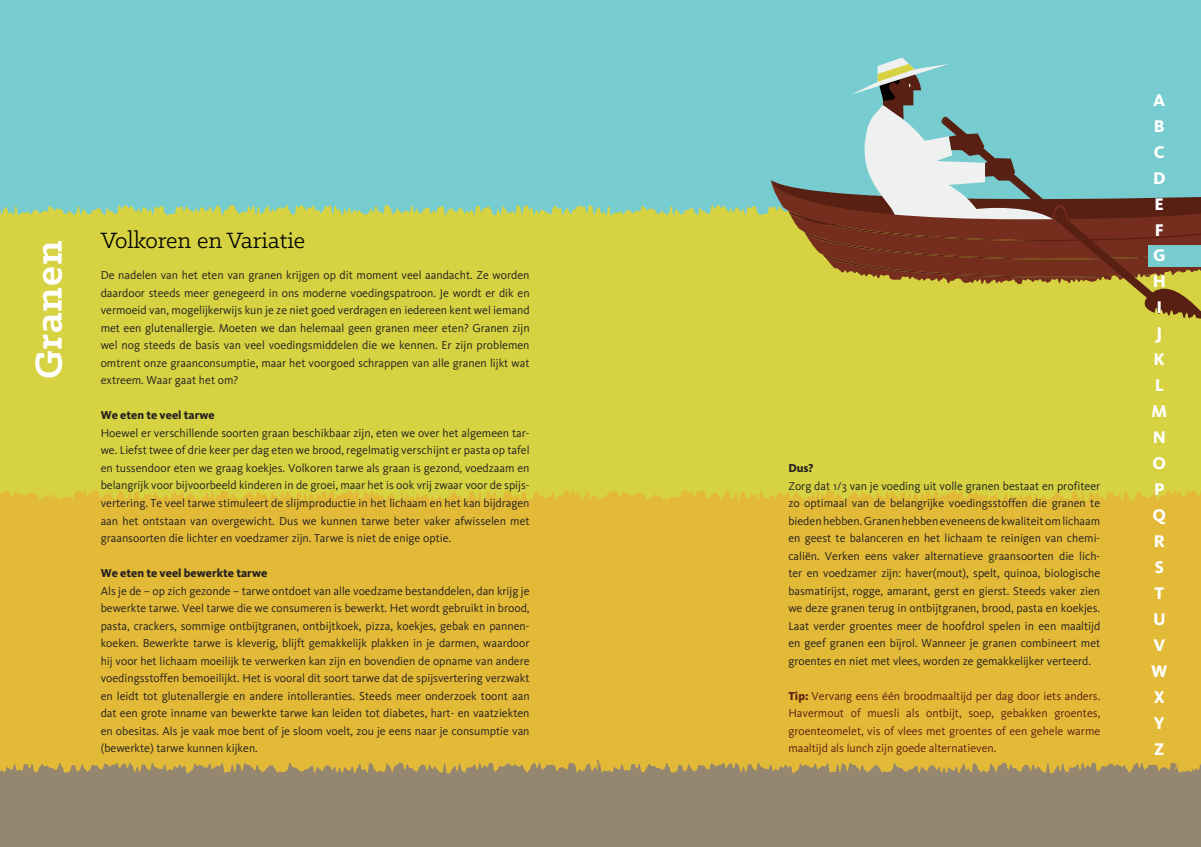
<style>
.page{position:relative;width:1201px;height:847px;background:#fff}
.page>*{position:absolute;margin:0;border:0;box-sizing:border-box;transform-origin:0 0}
.t1{font:700 42.5px "Klinic Slab";letter-spacing:.02em;color:#fff}
.t2{font:25px "Klinic Slab";color:#000001}
.t3{font:800 17.5px/25.9px "Kievit";color:#fff}
.t4{font:11.88px/17.5px "Kievit";color:#231f20;text-align:justify}
.t5{font:11.88px/17.5px "Kievit";color:#581f13;text-align:justify}
.t6{font:800 11.88px "Kievit";color:#231f20}
.s1{font-weight:800}
</style>
<div class="page">
<div style="left:0;top:759px;width:1201px;height:87px;background:#95866f"></div>
<div style="left:0;top:0;width:1201px;height:703px;background:#77ccd0"></div>
<div style="left:0;top:204px;width:761px;height:173px;background:#d6d242"></div>
<div style="left:678px;top:250px;width:83px;height:127px;background:#d6d242"></div>
<svg style="left:761px;top:57px;width:440px;height:320px"></svg>
<div style="left:0;top:377px;width:1201px;height:113px;background:#d6d242"></div>
<svg style="left:0;top:490px;width:1201px;height:17px;background:#dec13b"></svg>
<div style="left:0;top:507px;width:1201px;height:266px;background:#e3ba38"></div>
<div style="left:1148px;top:245px;width:53px;height:21px;background:#77ccd0"></div>
<h1 class="t1" style="left:21px;top:379px;width:140px;rotate:-90deg">Granen</h1>
<h2 class="t2" style="left:101px;top:224px;width:206px">Volkoren en Variatie</h2>
<p class="t4" style="left:101px;top:266px;width:430px">De nadelen van het eten van granen krijgen op dit moment veel aandacht. Ze worden daardoor steeds meer genegeerd in ons moderne voedingspatroon. Je wordt er dik en vermoeid van, mogelijkerwijs kun je ze niet goed verdragen en iedereen kent wel iemand met een glutenallergie. Moeten we dan helemaal geen granen meer eten? Granen zijn wel nog steeds de basis van veel voedingsmiddelen die we kennen. Er zijn problemen omtrent onze graanconsumptie, maar het voorgoed schrappen van alle granen lijkt wat extreem. Waar gaat het om?</p>
<p class="t6" style="left:101px;top:408px;width:116px">We eten te veel tarwe</p>
<p class="t4" style="left:101px;top:424px;width:430px">Hoewel er verschillende soorten graan beschikbaar zijn, eten we over het algemeen tar&shy;we. Liefst twee of drie keer per dag eten we brood, regelmatig verschijnt er pasta op tafel en tussendoor eten we graag koekjes. Volkoren tarwe als graan is gezond, voedzaam en belangrijk voor bijvoorbeeld kinderen in de groei, maar het is ook vrij zwaar voor de spijs&shy;vertering. Te veel tarwe stimuleert de slijmproductie in het lichaam en het kan bijdragen aan het ontstaan van overgewicht. Dus we kunnen tarwe beter vaker afwisselen met graansoorten die lichter en voedzamer zijn. Tarwe is niet de enige optie.</p>
<p class="t6" style="left:101px;top:565px;width:168px">We eten te veel bewerkte tarwe</p>
<p class="t4" style="left:101px;top:581px;width:430px">Als je de – op zich gezonde – tarwe ontdoet van alle voedzame bestanddelen, dan krijg je bewerkte tarwe. Veel tarwe die we consumeren is bewerkt. Het wordt gebruikt in brood, pasta, crackers, sommige ontbijtgranen, ontbijtkoek, pizza, koekjes, gebak en pannen&shy;koeken. Bewerkte tarwe is kleverig, blijft gemakkelijk plakken in je darmen, waardoor hij voor het lichaam moeilijk te verwerken kan zijn en bovendien de opname van andere voedingsstoffen bemoeilijkt. Het is vooral dit soort tarwe dat de spijsvertering verzwakt en leidt tot glutenallergie en andere intolleranties. Steeds meer onderzoek toont aan dat een grote inname van bewerkte tarwe kan leiden tot diabetes, hart- en vaatziekten en obesitas. Als je vaak moe bent of je sloom voelt, zou je eens naar je consumptie van (bewerkte) tarwe kunnen kijken.</p>
<p class="t6" style="left:788px;top:460px;width:27px">Dus?</p>
<p class="t4" style="left:788px;top:476px;width:313px">Zorg dat 1/3 van je voeding uit volle granen bestaat en profiteer zo optimaal van de belangrijke voedingsstoffen die granen te bieden hebben. Granen hebben eveneens de kwaliteit om lichaam en geest te balanceren en het lichaam te reinigen van chemi&shy;caliën. Verken eens vaker alternatieve graansoorten die lich&shy;ter en voedzamer zijn: haver(mout), spelt, quinoa, biologische basmatirijst, rogge, amarant, gerst en gierst. Steeds vaker zien we deze granen terug in ontbijtgranen, brood, pasta en koekjes.<br>Laat verder groentes meer de hoofdrol spelen in een maaltijd en geef granen een bijrol. Wanneer je granen combineert met groentes en niet met vlees, worden ze gemakkelijker verteerd.</p>
<p class="t5" style="left:788px;top:686px;width:313px"><span class="s1">Tip:</span> Vervang eens één broodmaaltijd per dag door iets anders.<br>Havermout of muesli als ontbijt, soep, gebakken groentes, groenteomelet, vis of vlees met groentes of een gehele warme maaltijd als lunch zijn goede alternatieven.</p>
<h3 class="t3" style="left:1151px;top:87px;width:18px">A<br>B<br>C<br>D<br>E<br>F<br>G<br>H<br>I<br>J<br>K<br>L<br>M<br>N<br>O<br>P<br>Q<br>R<br>S<br>T<br>U<br>V<br>W<br>X<br>Y<br>Z</h3>
</div>
